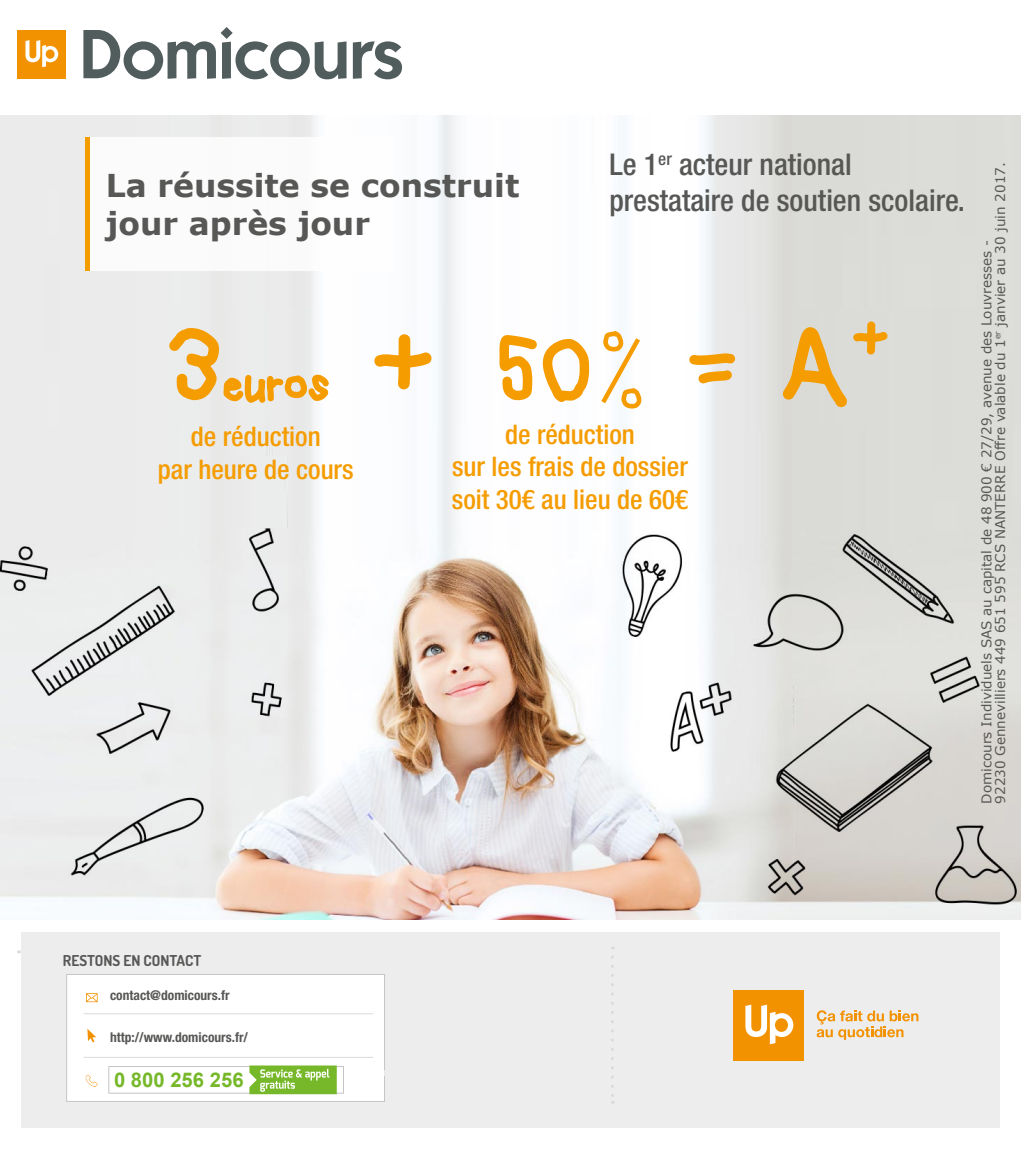
<style>
.page{position:relative;width:1021px;height:1149px;background:#fff}
.page>*{position:absolute;margin:0;border:0;box-sizing:border-box;transform-origin:0 0}
.t1{font:120px "kindergarten";color:#f59c00}
.t2{font:105px "kindergarten";color:#f59c00}
.t3{font:90px "kindergarten";color:#f59c00}
.t4{font:45px "kindergarten";color:#f59c00}
.t5{font:700 31.5px/37.7px "Verdana";color:#575756}
.t6{font:500 condensed 30px/36px "Helvetica Neue LT Std";color:#575756}
.t7{font:500 condensed 27px/32.4px "Helvetica Neue LT Std";color:#f59c00}
.t8{font:700 20.25px "Arial";color:#76b82a}
.t9{font:700 15px "Dosis";color:#575756}
.t10{font:13.5px "Verdana";color:#575756}
.t11{font:700 condensed 13.5px "Helvetica Neue LT Std";color:#575756}
.s1{font-size:118.5px}
</style>
<div class="page">
<div style="left:21px;top:931px;width:978px;height:196px;background:#ededed"></div>
<img style="left:0;top:115px;width:1020px;height:803px">
<div style="left:17px;top:30px;width:48px;height:48px;background:#f39200"></div>
<svg style="left:25px;top:40px;width:33px;height:27px"></svg>
<svg style="left:83px;top:27px;width:263px;height:52px"></svg>
<svg style="left:353px;top:41px;width:49px;height:38px"></svg>
<svg style="left:19px;top:946px;width:899px;height:157px"></svg>
<div style="left:86px;top:137px;width:307px;height:133px;background:#fff"></div>
<hr style="left:86px;top:137px;width:4px;height:133px;background:#f59c00">
<svg style="left:167px;top:320px;width:164px;height:95px;background:#eddfc6"></svg>
<svg style="left:372px;top:332px;width:62px;height:59px"></svg>
<svg style="left:498px;top:333px;width:92px;height:71px"></svg>
<svg style="left:687px;top:351px;width:50px;height:35px"></svg>
<svg style="left:782px;top:319px;width:108px;height:134px;background:#dcd5c2"></svg>
<svg style="left:597px;top:330px;width:47px;height:79px"></svg>
<p class="t5" style="left:106px;top:166px;width:415px">La réussite se construit jour après jour</p>
<p class="t6" style="left:609px;top:145px;width:357px">Le 1<sup>er</sup> acteur national prestataire de soutien scolaire.</p>
<p class="t2" style="left:165px;top:323px;width:59px">3</p>
<p class="t4" style="left:223px;top:366px;width:108px">euros</p>
<p class="t7" style="left:158px;top:420px;width:197px;text-align:center">de réduction<br>par heure de cours</p>
<p class="t1" style="left:370px;top:312px;width:67px">+</p>
<p class="t3" style="left:496px;top:334px;width:394px">50 = <span class="s1">A</span><sup>+</sup></p>
<p class="t7" style="left:505px;top:417px;width:131px">de réduction</p>
<p class="t7" style="left:452px;top:450px;width:238px">sur les frais de dossier soit 30€ au lieu de 60€</p>
<p class="t10" style="left:990px;top:803px;width:642px;rotate:-90deg">92230 Gennevilliers 449 651 595 RCS NANTERRE Offre valable du 1<sup>er</sup> janvier au 30 juin 2017.</p>
<p class="t10" style="left:977px;top:803px;width:565px;rotate:-90deg">Domicours Individuels SAS au capital de 48 900 € 27/29, avenue des Louvresses -</p>
<p class="t9" style="left:63px;top:950px;width:140px">RESTONS EN CONTACT</p>
<p class="t11" style="left:110px;top:986px;width:121px">contact@domicours.fr</p>
<p class="t11" style="left:110px;top:1028px;width:139px">http://www.domicours.fr/</p>
<p class="t8" style="left:114px;top:1066px;width:131px">0 800 256 256</p>
</div>
